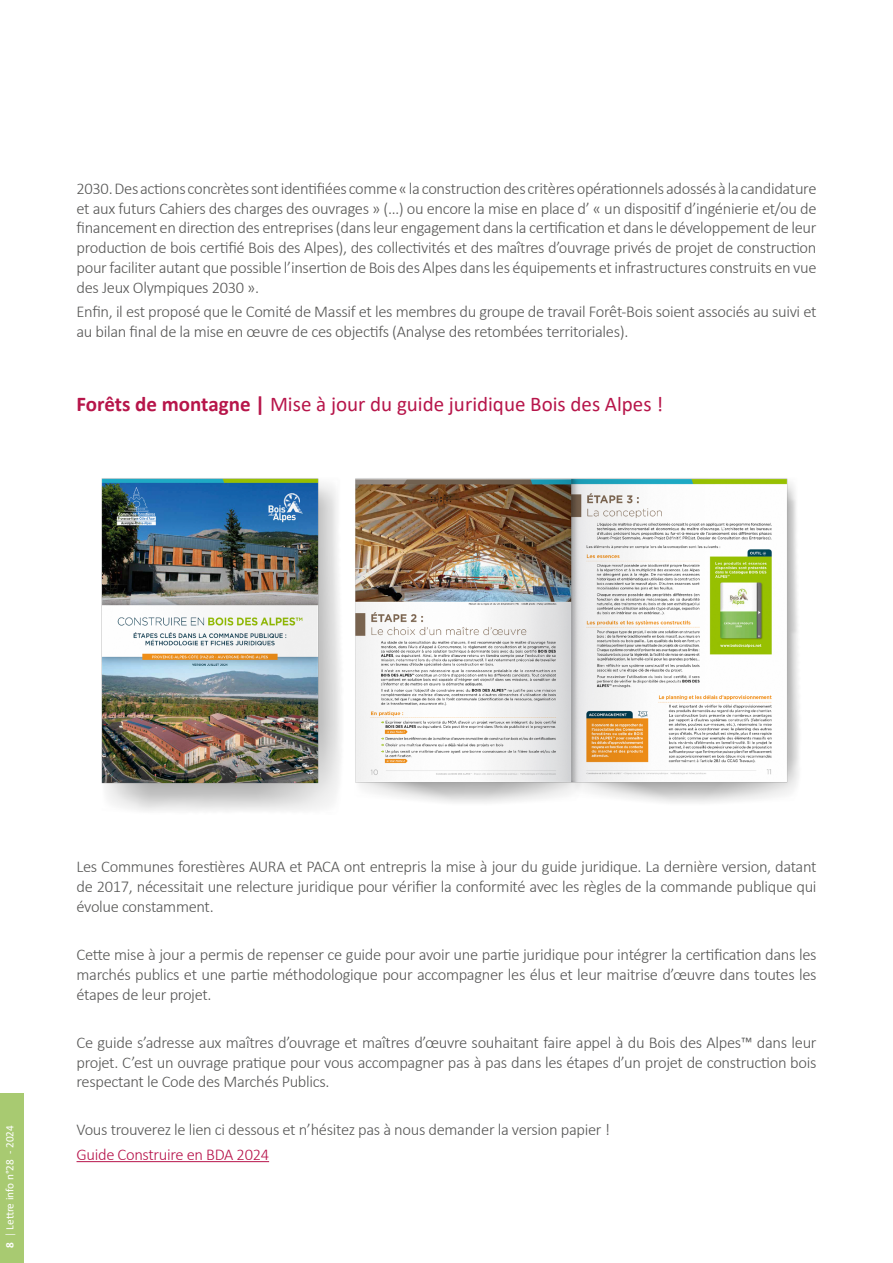
<style>
.page{position:relative;width:893px;height:1263px;background:#fff}
.page>*{position:absolute;margin:0;border:0;box-sizing:border-box;transform-origin:0 0}
.t1{font:21px "Calibri";color:#b7154a}
.t2{font:300 16.5px/19.8px "Calibri";letter-spacing:-.02em;color:#575756;text-align:justify}
.t3{font:300 16.5px "Calibri";letter-spacing:-.02em;color:#b7144b}
.t4{font:11.25px "Calibri";color:#fff}
.s1{font-weight:700}
.s2{font-weight:300}
</style>
<div class="page">
<div style="left:0;top:1093px;width:23px;height:170px;background:#a8ca71"></div>
<hr style="left:77px;top:1161px;width:192px;height:1px;background:#b7144b">
<img style="left:101px;top:478px;width:698px;height:333px">
<p class="t2" style="left:77px;top:178px;width:742px">2030. Des actions concrètes sont identifiées comme « la construction des critères opérationnels adossés à la candidature et aux futurs Cahiers des charges des ouvrages » (…) ou encore la mise en place d’ « un dispositif d’ingénierie et/ou de financement en direction des entreprises (dans leur engagement dans la certification et dans le développement de leur production de bois certifié Bois des Alpes), des collectivités et des maîtres d’ouvrage privés de projet de construction pour faciliter autant que possible l’insertion de Bois des Alpes dans les équipements et infrastructures construits en vue des Jeux Olympiques 2030 ».</p>
<p class="t2" style="left:77px;top:301px;width:741px">Enfin, il est proposé que le Comité de Massif et les membres du groupe de travail Forêt-Bois soient associés au suivi et au bilan final de la mise en œuvre de ces objectifs (Analyse des retombées territoriales).</p>
<p class="t1" style="left:77px;top:390px;width:588px"><span class="s1">Forêts de montagne |</span> Mise à jour du guide juridique Bois des Alpes !</p>
<p class="t4" style="left:2px;top:1248px;width:124px;rotate:-90deg"><span class="s1">8</span> <span class="s2">|</span> Lettre info n°28 - 2024</p>
<p class="t2" style="left:77px;top:857px;width:741px">Les Communes forestières AURA et PACA ont entrepris la mise à jour du guide juridique. La dernière version, datant de 2017, nécessitait une relecture juridique pour vérifier la conformité avec les règles de la commande publique qui évolue constamment.</p>
<p class="t2" style="left:77px;top:944px;width:741px">Cette mise à jour a permis de repenser ce guide pour avoir une partie juridique pour intégrer la certification dans les marchés publics et une partie méthodologique pour accompagner les élus et leur maitrise d’œuvre dans toutes les étapes de leur projet.</p>
<p class="t2" style="left:77px;top:1032px;width:741px">Ce guide s’adresse aux maîtres d’ouvrage et maîtres d’œuvre souhaitant faire appel à du Bois des Alpes™ dans leur projet. C’est un ouvrage pratique pour vous accompagner pas à pas dans les étapes d’un projet de construction bois respectant le Code des Marchés Publics.</p>
<p class="t2" style="left:77px;top:1120px;width:535px">Vous trouverez le lien ci dessous et n’hésitez pas à nous demander la version papier !</p>
<p class="t3" style="left:77px;top:1144px;width:194px">Guide Construire en BDA 2024</p>
</div>
